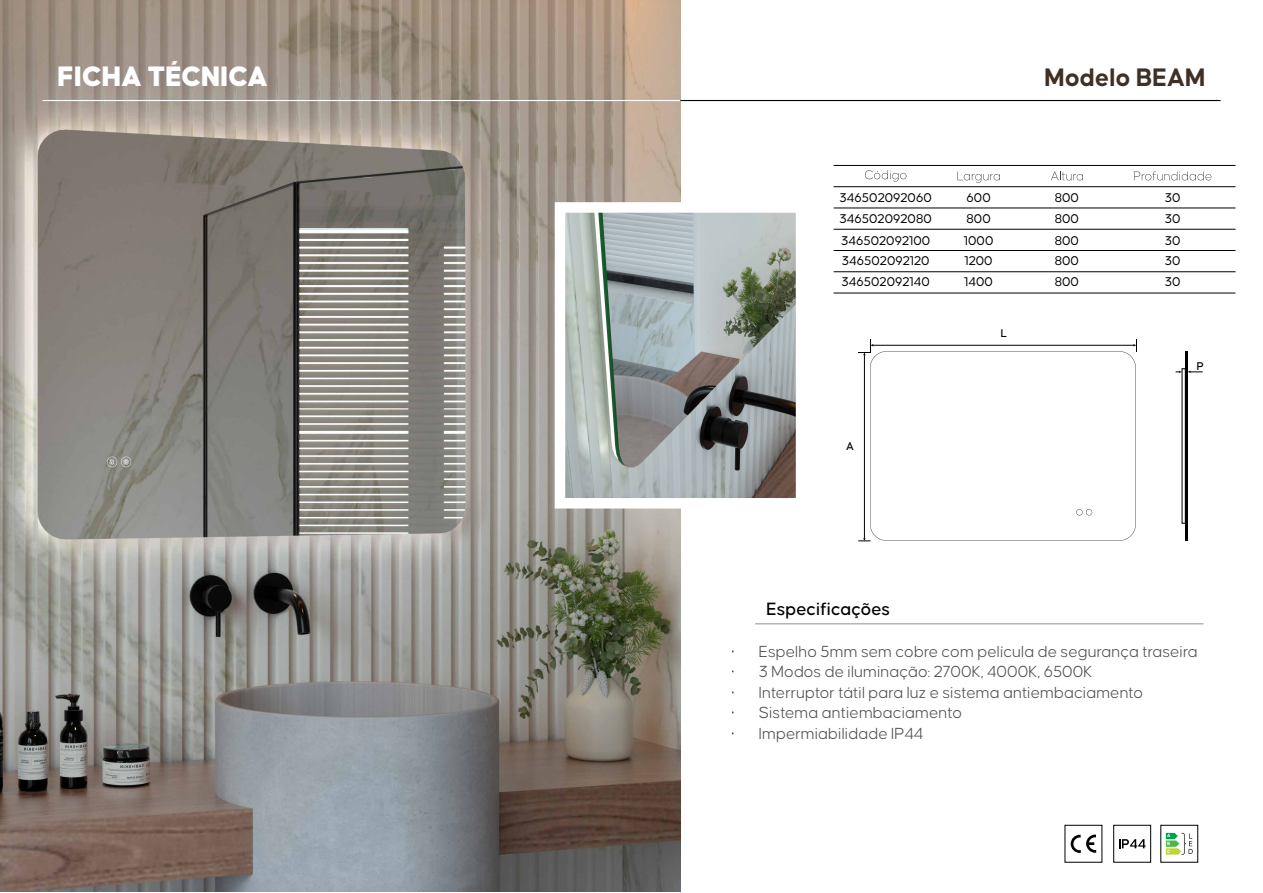
<style>
.page{position:relative;width:1263px;height:893px;background:#fff}
.page>*{position:absolute;margin:0;border:0;box-sizing:border-box;transform-origin:0 0}
.t1{font:900 30px "Causten";color:#fff}
.t2{font:700 27px "Causten";color:#3e3025}
.t3{font:500 19.05px "Causten";color:#000}
.t4{font:300 17.1px "Causten";color:#141210}
.t5{font:13.5px "Causten";color:#000}
.t6{font:500 12px "Causten";color:#000}
.t7{font:700 4.95px/7.8px "Causten";color:#fff;text-align:justify}
</style>
<div class="page">
<img style="left:0;top:0;width:680px;height:892px">
<img style="left:566px;top:213px;width:229px;height:284px">
<hr style="left:43px;top:100px;width:637px;height:1px;background:#fff">
<hr style="left:680px;top:100px;width:540px;height:1px;background:#000">
<hr style="left:834px;top:165px;width:401px;height:1px;background:#000">
<hr style="left:834px;top:186px;width:401px;height:1px;background:#000">
<hr style="left:834px;top:208px;width:401px;height:1px;background:#000">
<hr style="left:834px;top:229px;width:401px;height:1px;background:#000">
<svg style="left:865px;top:170px;width:41px;height:12px"></svg>
<svg style="left:1134px;top:172px;width:77px;height:8px"></svg>
<hr style="left:834px;top:250px;width:401px;height:1px;background:#000">
<hr style="left:834px;top:271px;width:401px;height:1px;background:#000">
<hr style="left:834px;top:293px;width:401px;height:1px;background:#000">
<svg style="left:1166px;top:833px;width:27px;height:22px"></svg>
<svg style="left:1119px;top:839px;width:26px;height:9px"></svg>
<svg style="left:1071px;top:835px;width:25px;height:18px"></svg>
<div style="left:1113px;top:825px;width:38px;height:38px;border:1px solid #000"></div>
<svg style="left:957px;top:172px;width:43px;height:11px"></svg>
<svg style="left:1051px;top:172px;width:32px;height:8px"></svg>
<hr style="left:755px;top:624px;width:448px;height:1px;background:#1d1d1b">
<svg style="left:1175px;top:371px;width:7px;height:2px"></svg>
<svg style="left:1188px;top:371px;width:15px;height:2px"></svg>
<hr style="left:873px;top:345px;width:261px;height:1px;background:#000">
<svg style="left:1133px;top:339px;width:4px;height:12px"></svg>
<svg style="left:858px;top:538px;width:12px;height:4px"></svg>
<hr style="left:864px;top:355px;width:1px;height:184px;background:#000">
<svg style="left:858px;top:339px;width:15px;height:17px"></svg>
<svg style="left:870px;top:351px;width:266px;height:190px"></svg>
<hr style="left:1185px;top:351px;width:3px;height:190px;background:#000">
<svg style="left:1076px;top:509px;width:16px;height:6px"></svg>
<h1 class="t1" style="left:58px;top:60px;width:212px">FICHA TÉCNICA</h1>
<h2 class="t2" style="left:1044px;top:63px;width:163px">Modelo BEAM</h2>
<p class="t5" style="left:839px;top:191px;width:94px">346502092060</p>
<p class="t5" style="left:966px;top:191px;width:26px">600</p>
<p class="t5" style="left:1055px;top:191px;width:26px">800</p>
<p class="t5" style="left:1165px;top:191px;width:17px">30</p>
<p class="t5" style="left:839px;top:211px;width:94px">346502092080</p>
<p class="t5" style="left:966px;top:211px;width:26px">800</p>
<p class="t5" style="left:1055px;top:211px;width:26px">800</p>
<p class="t5" style="left:1165px;top:211px;width:17px">30</p>
<p class="t5" style="left:841px;top:233px;width:91px">346502092100</p>
<p class="t5" style="left:964px;top:233px;width:31px">1000</p>
<p class="t5" style="left:1055px;top:233px;width:26px">800</p>
<p class="t5" style="left:1165px;top:233px;width:17px">30</p>
<p class="t5" style="left:842px;top:254px;width:89px">346502092120</p>
<p class="t5" style="left:964px;top:254px;width:30px">1200</p>
<p class="t5" style="left:1055px;top:254px;width:26px">800</p>
<p class="t5" style="left:1165px;top:254px;width:17px">30</p>
<p class="t5" style="left:841px;top:275px;width:90px">346502092140</p>
<p class="t5" style="left:964px;top:275px;width:30px">1400</p>
<p class="t5" style="left:1055px;top:275px;width:26px">800</p>
<p class="t5" style="left:1165px;top:275px;width:17px">30</p>
<p class="t6" style="left:846px;top:439px;width:9px">A</p>
<p class="t3" style="left:766px;top:599px;width:125px">Especificações</p>
<p class="t6" style="left:1001px;top:326px;width:8px">L</p>
<p class="t6" style="left:1197px;top:359px;width:9px">P</p>
<p class="t4" style="left:732px;top:642px;width:467px">• Espelho 5mm sem cobre com película de segurança traseira</p>
<p class="t4" style="left:732px;top:663px;width:362px">• 3 Modos de iluminação: 2700K, 4000K, 6500K</p>
<p class="t4" style="left:732px;top:683px;width:413px">• Interruptor tátil para luz e sistema antiembaciamento</p>
<p class="t4" style="left:732px;top:704px;width:232px">• Sistema antiembaciamento</p>
<p class="t4" style="left:732px;top:724px;width:193px">• Impermiabilidade IP44</p>
<p class="t7" style="left:1167px;top:832px;width:5px">A B C</p>
</div>
